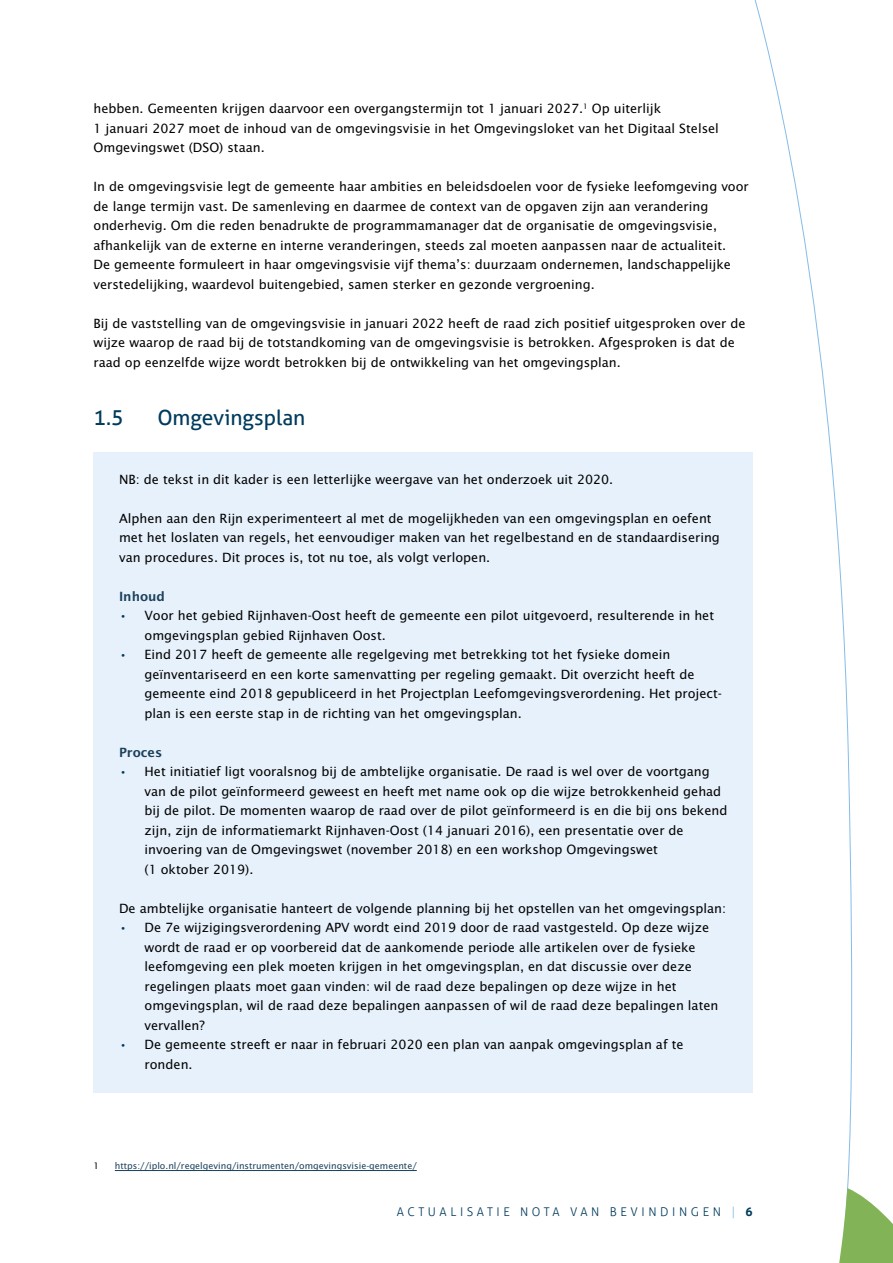
<style>
.page{position:relative;width:893px;height:1263px;background:#fff}
.page>*{position:absolute;margin:0;border:0;box-sizing:border-box;transform-origin:0 0}
.AadR-paragraaf{font:21px "Aller";color:#003b5d}
.AadR-kader_met_arcering_opsomming{font:12.75px/19.5px "Lucida Sans";color:#000}
.AadR-plat{font:12.75px/19.5px "Lucida Sans";color:#000}
.AadR-kader_met_arcering{font:12.75px/19.5px "Lucida Sans";color:#000}
.AadR-kader_met_arcering_tussenkopje{font:700 12.75px "Lucida Sans";color:#1a405b}
.t1{font:300 12px "Aller";letter-spacing:.3em;color:#003b5d}
.AadR-voetnoot___verwijzing{font:9px "Lucida Sans";color:#1a405b}
.AadR-voetnoot___verwijzing-2{font:9px "Lucida Sans";color:#000}
.s1{font-weight:700;color:#003b5d}
.s2{color:#85bce9}
.s3{font-weight:700}
</style>
<div class="page">
<svg style="left:742px;top:0;width:111px;height:1188px"></svg>
<svg style="left:839px;top:1188px;width:54px;height:75px"></svg>
<div style="left:94px;top:452px;width:659px;height:55px;background:#e7f1fb"></div>
<div style="left:94px;top:491px;width:659px;height:94px;background:#e7f1fb"></div>
<div style="left:94px;top:569px;width:659px;height:55px;background:#e7f1fb"></div>
<div style="left:94px;top:589px;width:659px;height:74px;background:#e7f1fb"></div>
<div style="left:94px;top:628px;width:659px;height:113px;background:#e7f1fb"></div>
<div style="left:94px;top:725px;width:659px;height:55px;background:#e7f1fb"></div>
<div style="left:94px;top:745px;width:659px;height:152px;background:#e7f1fb"></div>
<div style="left:94px;top:881px;width:659px;height:55px;background:#e7f1fb"></div>
<div style="left:94px;top:901px;width:659px;height:152px;background:#e7f1fb"></div>
<div style="left:94px;top:1018px;width:659px;height:74px;background:#e7f1fb"></div>
<hr style="left:115px;top:1170px;width:302px;height:1px;background:#1a405b">
<p class="AadR-plat" style="left:94px;top:99px;width:627px">hebben. Gemeenten krijgen daarvoor een overgangstermijn tot 1 januari 2027.<sup>1</sup> Op uiterlijk<br>1 januari 2027 moet de inhoud van de omgevingsvisie in het Omgevingsloket van het Digitaal Stelsel<br>Omgevingswet (DSO) staan.</p>
<p class="AadR-plat" style="left:94px;top:177px;width:657px">In de omgevingsvisie legt de gemeente haar ambities en beleidsdoelen voor de fysieke leefomgeving voor de lange termijn vast. De samenleving en daarmee de context van de opgaven zijn aan verandering onderhevig. Om die reden benadrukte de programmamanager dat de organisatie de omgevingsvisie, afhankelijk van de externe en interne veranderingen, steeds zal moeten aanpassen naar de actualiteit.<br>De gemeente formuleert in haar omgevingsvisie vijf thema’s: duurzaam ondernemen, landschappelijke verstedelijking, waardevol buitengebied, samen sterker en gezonde vergroening.</p>
<p class="AadR-plat" style="left:94px;top:313px;width:653px">Bij de vaststelling van de omgevingsvisie in januari 2022 heeft de raad zich positief uitgesproken over de wijze waarop de raad bij de totstandkoming van de omgevingsvisie is betrokken. Afgesproken is dat de raad op eenzelfde wijze wordt betrokken bij de ontwikkeling van het omgevingsplan.</p>
<h2 class="AadR-paragraaf" style="left:94px;top:405px;width:32px">1.5</h2>
<h2 class="AadR-paragraaf" style="left:157px;top:405px;width:150px">Omgevingsplan</h2>
<p class="AadR-kader_met_arcering" style="left:119px;top:469px;width:496px">NB: de tekst in dit kader is een letterlijke weergave van het onderzoek uit 2020.</p>
<p class="AadR-kader_met_arcering" style="left:119px;top:508px;width:602px">Alphen aan den Rijn experimenteert al met de mogelijkheden van een omgevingsplan en oefent met het loslaten van regels, het eenvoudiger maken van het regelbestand en de standaardisering van procedures. Dit proces is, tot nu toe, als volgt verlopen.</p>
<p class="AadR-kader_met_arcering_tussenkopje" style="left:119px;top:589px;width:47px">Inhoud</p>
<p class="AadR-kader_met_arcering_opsomming" style="left:145px;top:606px;width:571px;text-indent:-26px"><span class="s1">•</span> Voor het gebied Rijnhaven-Oost heeft de gemeente een pilot uitgevoerd, resulterende in het omgevingsplan gebied Rijnhaven Oost.</p>
<p class="AadR-kader_met_arcering_opsomming" style="left:145px;top:645px;width:578px;text-indent:-26px"><span class="s1">•</span> Eind 2017 heeft de gemeente alle regelgeving met betrekking tot het fysieke domein geïnventariseerd en een korte samenvatting per regeling gemaakt. Dit overzicht heeft de gemeente eind 2018 gepubliceerd in het Projectplan Leefomgevingsverordening. Het project&shy;plan is een eerste stap in de richting van het omgevingsplan.</p>
<p class="AadR-kader_met_arcering_tussenkopje" style="left:119px;top:745px;width:45px">Proces</p>
<p class="AadR-kader_met_arcering_opsomming" style="left:145px;top:762px;width:584px;text-indent:-26px"><span class="s1">•</span> Het initiatief ligt vooralsnog bij de ambtelijke organisatie. De raad is wel over de voortgang van de pilot geïnformeerd geweest en heeft met name ook op die wijze betrokkenheid gehad bij de pilot. De momenten waarop de raad over de pilot geïnformeerd is en die bij ons bekend zijn, zijn de informatiemarkt Rijnhaven-Oost (14 januari 2016), een presentatie over de invoering van de Omgevingswet (november 2018) en een workshop Omgevingswet<br>(1 oktober 2019).</p>
<p class="AadR-kader_met_arcering" style="left:119px;top:898px;width:609px">De ambtelijke organisatie hanteert de volgende planning bij het opstellen van het omgevingsplan:</p>
<p class="AadR-kader_met_arcering_opsomming" style="left:145px;top:918px;width:575px;text-indent:-26px"><span class="s1">•</span> De 7e wijzigingsverordening APV wordt eind 2019 door de raad vastgesteld. Op deze wijze wordt de raad er op voorbereid dat de aankomende periode alle artikelen over de fysieke leefomgeving een plek moeten krijgen in het omgevingsplan, en dat discussie over deze regelingen plaats moet gaan vinden: wil de raad deze bepalingen op deze wijze in het omgevingsplan, wil de raad deze bepalingen aanpassen of wil de raad deze bepalingen laten vervallen?</p>
<p class="AadR-kader_met_arcering_opsomming" style="left:145px;top:1035px;width:540px;text-indent:-26px"><span class="s1">•</span> De gemeente streeft er naar in februari 2020 een plan van aanpak omgevingsplan af te ronden.</p>
<p class="AadR-voetnoot___verwijzing-2" style="left:94px;top:1161px;width:7px">1</p>
<p class="AadR-voetnoot___verwijzing" style="left:115px;top:1161px;width:303px">https://iplo.nl/regelgeving/instrumenten/omgevingsvisie-gemeente/</p>
<p class="t1" style="left:397px;top:1205px;width:357px">ACTUALISATIE NOTA VAN BEVINDINGEN <span class="s2">|</span> <span class="s3">6</span></p>
</div>
